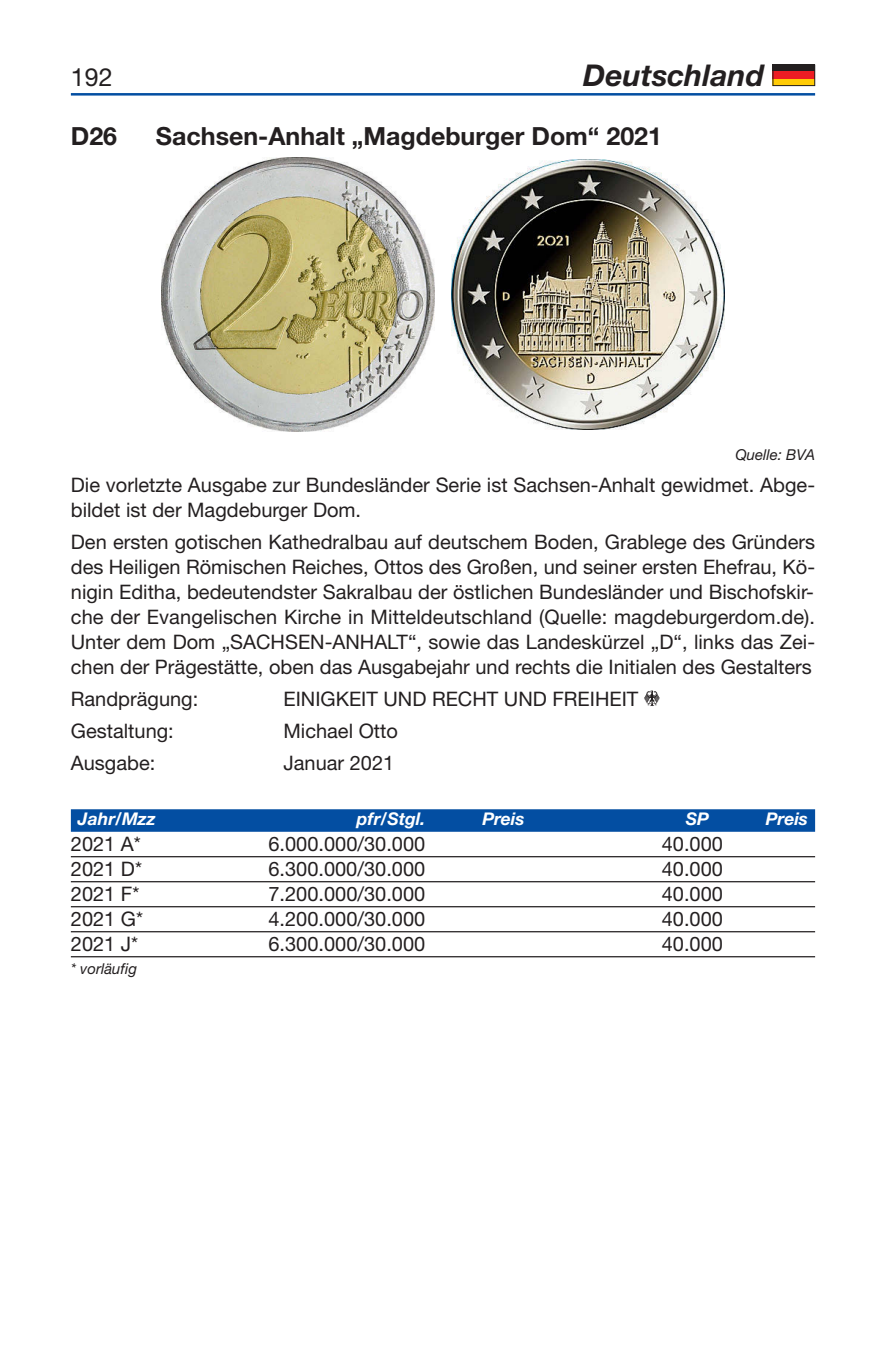
<style>
.page{position:relative;width:886px;height:1347px;background:#fff}
.page>*{position:absolute;margin:0;border:0;box-sizing:border-box;transform-origin:0 0}
.t1{font:italic 700 30px "Helvetica Neue";color:#231f20}
.t2{font:700 25px "Helvetica Neue LT Std";color:#231f20}
.t3{font:25px "Helvetica Neue LT Std";color:#231f20}
.t4{font:20px/25px "Helvetica Neue LT Std";color:#231f20}
.t5{font:italic 700 17.5px "Helvetica Neue LT Std";color:#fff}
.t6{font:italic 15px "Helvetica Neue LT Std";color:#231f20}
</style>
<div class="page">
<hr style="left:71px;top:93px;width:744px;height:3px;background:#034ea2">
<div style="left:772px;top:65px;width:43px;height:7px;background:#231f20"></div>
<div style="left:772px;top:79px;width:43px;height:7px;background:#ffcb05"></div>
<div style="left:772px;top:72px;width:43px;height:7px;background:#ed1d24"></div>
<div style="left:772px;top:65px;width:43px;height:21px;border:1px solid #231f20"></div>
<div style="left:71px;top:809px;width:744px;height:22px;background:#034ea2"></div>
<hr style="left:71px;top:856px;width:744px;height:1px;background:#231f20">
<hr style="left:71px;top:881px;width:744px;height:1px;background:#231f20">
<hr style="left:71px;top:906px;width:744px;height:1px;background:#231f20">
<hr style="left:71px;top:931px;width:744px;height:1px;background:#231f20">
<hr style="left:71px;top:956px;width:744px;height:1px;background:#231f20">
<img style="left:161px;top:158px;width:273px;height:273px">
<img style="left:451px;top:159px;width:274px;height:271px">
<svg style="left:644px;top:690px;width:16px;height:16px"></svg>
<p class="t3" style="left:71px;top:68px;width:43px">192</p>
<h1 class="t1" style="left:583px;top:65px;width:183px">Deutschland</h1>
<p class="t2" style="left:71px;top:127px;width:48px">D26</p>
<p class="t2" style="left:156px;top:127px;width:508px">Sachsen-Anhalt „Magdeburger Dom“ 2021</p>
<p class="t6" style="left:735px;top:449px;width:81px">Quelle: BVA</p>
<p class="t4" style="left:71px;top:474px;width:746px">Die vorletzte Ausgabe zur Bundesländer Serie ist Sachsen-Anhalt gewidmet. Abge&shy;bildet ist der Magdeburger Dom.</p>
<p class="t4" style="left:71px;top:531px;width:746px;text-align:justify">Den ersten gotischen Kathedralbau auf deutschem Boden, Grablege des Gründers des Heiligen Römischen Reiches, Ottos des Großen, und seiner ersten Ehefrau, Kö&shy;nigin Editha, bedeutendster Sakralbau der östlichen Bundesländer und Bischofskir&shy;che der Evangelischen Kirche in Mitteldeutschland (Quelle: magdeburgerdom.de).<br>Unter dem Dom „SACHSEN-ANHALT“, sowie das Landeskürzel „D“, links das Zei&shy;chen der Prägestätte, oben das Ausgabejahr und rechts die Initialen des Gestalters</p>
<p class="t4" style="left:71px;top:688px;width:129px">Randprägung:</p>
<p class="t4" style="left:283px;top:688px;width:356px">EINIGKEIT UND RECHT UND FREIHEIT</p>
<p class="t4" style="left:71px;top:720px;width:104px">Gestaltung:</p>
<p class="t4" style="left:283px;top:720px;width:116px">Michael Otto</p>
<p class="t4" style="left:71px;top:752px;width:86px">Ausgabe:</p>
<p class="t4" style="left:283px;top:752px;width:112px">Januar 2021</p>
<p class="t5" style="left:78px;top:812px;width:79px">Jahr/Mzz</p>
<p class="t5" style="left:357px;top:812px;width:70px">pfr/Stgl.</p>
<p class="t5" style="left:482px;top:812px;width:44px">Preis</p>
<p class="t5" style="left:686px;top:812px;width:25px">SP</p>
<p class="t5" style="left:766px;top:812px;width:44px">Preis</p>
<p class="t4" style="left:71px;top:833px;width:72px">2021 A*</p>
<p class="t4" style="left:268px;top:833px;width:158px">6.000.000/30.000</p>
<p class="t4" style="left:662px;top:833px;width:63px">40.000</p>
<p class="t4" style="left:71px;top:858px;width:73px">2021 D*</p>
<p class="t4" style="left:268px;top:858px;width:158px">6.300.000/30.000</p>
<p class="t4" style="left:662px;top:858px;width:63px">40.000</p>
<p class="t4" style="left:71px;top:883px;width:70px">2021 F*</p>
<p class="t4" style="left:268px;top:883px;width:158px">7.200.000/30.000</p>
<p class="t4" style="left:662px;top:883px;width:63px">40.000</p>
<p class="t4" style="left:71px;top:908px;width:74px">2021 G*</p>
<p class="t4" style="left:268px;top:908px;width:158px">4.200.000/30.000</p>
<p class="t4" style="left:662px;top:908px;width:63px">40.000</p>
<p class="t4" style="left:71px;top:933px;width:69px">2021 J*</p>
<p class="t4" style="left:268px;top:933px;width:158px">6.300.000/30.000</p>
<p class="t4" style="left:662px;top:933px;width:63px">40.000</p>
<p class="t6" style="left:71px;top:963px;width:68px">* vorläufig</p>
</div>
